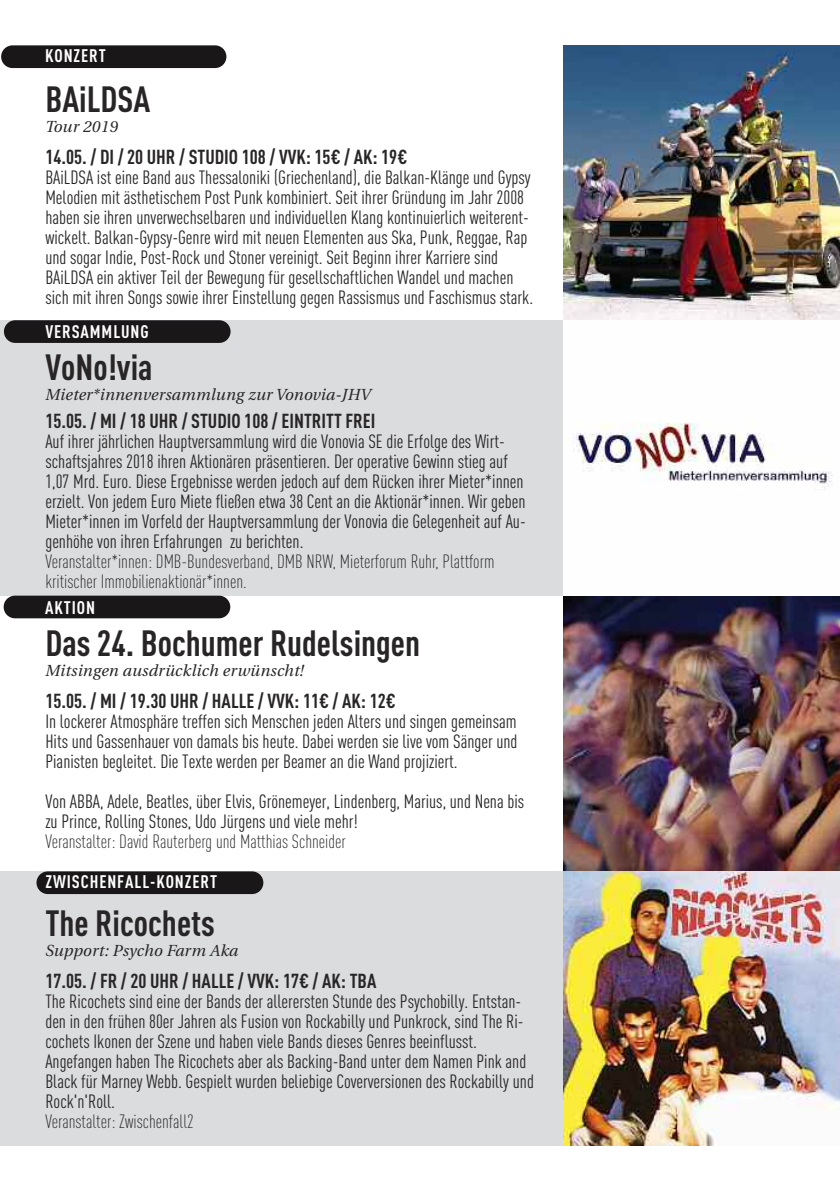
<style>
.page{position:relative;width:840px;height:1191px;background:#fff}
.page>*{position:absolute;margin:0;border:0;box-sizing:border-box;transform-origin:0 0}
.t1{font:700 36px "DIN Cond";color:#272526}
.t2{font:700 20px "DIN Cond";color:#272526}
.t3{font:19px/20px "DIN Cond";color:#272526}
.t4{font:300 19px/20px "DIN Cond";color:#272526}
.t5{font:700 18px "DIN Cond";letter-spacing:.05em;color:#fff}
.t6{font:italic 16px "Utopia";letter-spacing:.015em;color:#272526}
</style>
<div class="page">
<div style="left:0;top:871px;width:567px;height:274px;background:#dbdcde"></div>
<div style="left:0;top:321px;width:597px;height:275px;background:#dbdcde"></div>
<div style="left:1px;top:45px;width:225px;height:23px;background:#1a1718;border-radius:11px"></div>
<div style="left:4px;top:320px;width:226px;height:23px;background:#1a1718;border-radius:11px"></div>
<div style="left:4px;top:595px;width:226px;height:23px;background:#1a1718;border-radius:11px"></div>
<img style="left:563px;top:45px;width:276px;height:275px">
<img style="left:563px;top:596px;width:276px;height:275px">
<div style="left:563px;top:321px;width:276px;height:275px;background:#fff"></div>
<div style="left:36px;top:871px;width:227px;height:23px;background:#1a1718;border-radius:11px"></div>
<img style="left:563px;top:871px;width:276px;height:274px">
<p class="t5" style="left:45px;top:50px;width:62px">KONZERT</p>
<h1 class="t1" style="left:45px;top:86px;width:106px">BAiLDSA</h1>
<p class="t6" style="left:45px;top:120px;width:74px">Tour 2019</p>
<p class="t2" style="left:45px;top:149px;width:363px">14.05. / DI / 20 UHR / STUDIO 108 / VVK: 15€ / AK: 19€</p>
<p class="t3" style="left:45px;top:169px;width:489px">BAiLDSA ist eine Band aus Thessaloniki (Griechenland), die Balkan-Klänge und Gypsy Melodien mit ästhetischem Post Punk kombiniert. Seit ihrer Gründung im Jahr 2008 haben sie ihren unverwechselbaren und individuellen Klang kontinuierlich weiterent&shy;wickelt. Balkan-Gypsy-Genre wird mit neuen Elementen aus Ska, Punk, Reggae, Rap und sogar Indie, Post-Rock und Stoner vereinigt. Seit Beginn ihrer Karriere sind BAiLDSA ein aktiver Teil der Bewegung für gesellschaftlichen Wandel und machen sich mit ihren Songs sowie ihrer Einstellung gegen Rassismus und Faschismus stark.</p>
<p class="t5" style="left:45px;top:325px;width:105px">VERSAMMLUNG</p>
<h1 class="t1" style="left:45px;top:354px;width:109px">VoNo!via</h1>
<p class="t6" style="left:45px;top:388px;width:326px">Mieter*innenversammlung zur Vonovia-JHV</p>
<p class="t2" style="left:45px;top:413px;width:331px">15.05. / MI / 18 UHR / STUDIO 108 / EINTRITT FREI</p>
<p class="t3" style="left:45px;top:433px;width:481px">Auf ihrer jährlichen Hauptversammlung wird die Vonovia SE die Erfolge des Wirt&shy;schaftsjahres 2018 ihren Aktionären präsentieren. Der operative Gewinn stieg auf 1,07 Mrd. Euro. Diese Ergebnisse werden jedoch auf dem Rücken ihrer Mieter*innen erzielt. Von jedem Euro Miete fließen etwa 38 Cent an die Aktionär*innen. Wir geben Mieter*innen im Vorfeld der Hauptversammlung der Vonovia die Gelegenheit auf Au&shy;genhöhe von ihren Erfahrungen zu berichten.</p>
<p class="t4" style="left:45px;top:553px;width:450px">Veranstalter*innen: DMB-Bundesverband, DMB NRW, Mieterforum Ruhr, Plattform kritischer Immobilienaktionär*innen.</p>
<p class="t5" style="left:45px;top:600px;width:51px">AKTION</p>
<h1 class="t1" style="left:45px;top:630px;width:376px">Das 24. Bochumer Rudelsingen</h1>
<p class="t6" style="left:45px;top:664px;width:260px">Mitsingen ausdrücklich erwünscht!</p>
<p class="t2" style="left:45px;top:693px;width:351px">15.05. / MI / 19.30 UHR / HALLE / VVK: 11€ / AK: 12€</p>
<p class="t3" style="left:45px;top:713px;width:473px;text-align:justify">In lockerer Atmosphäre treffen sich Menschen jeden Alters und singen gemeinsam Hits und Gassenhauer von damals bis heute. Dabei werden sie live vom Sänger und Pianisten begleitet. Die Texte werden per Beamer an die Wand projiziert.</p>
<p class="t3" style="left:45px;top:793px;width:480px">Von ABBA, Adele, Beatles, über Elvis, Grönemeyer, Lindenberg, Marius, und Nena bis zu Prince, Rolling Stones, Udo Jürgens und viele mehr!</p>
<p class="t4" style="left:45px;top:833px;width:302px">Veranstalter: David Rauterberg und Matthias Schneider</p>
<p class="t5" style="left:45px;top:875px;width:173px">ZWISCHENFALL-KONZERT</p>
<h1 class="t1" style="left:45px;top:910px;width:171px">The Ricochets</h1>
<p class="t6" style="left:45px;top:944px;width:194px">Support: Psycho Farm Aka</p>
<p class="t2" style="left:45px;top:973px;width:332px">17.05. / FR / 20 UHR / HALLE / VVK: 17€ / AK: TBA</p>
<p class="t3" style="left:45px;top:993px;width:490px">The Ricochets sind eine der Bands der allerersten Stunde des Psychobilly. Entstan&shy;den in den frühen 80er Jahren als Fusion von Rockabilly und Punkrock, sind The Ri&shy;cochets Ikonen der Szene und haben viele Bands dieses Genres beeinflusst.<br>Angefangen haben The Ricochets aber als Backing-Band unter dem Namen Pink and Black für Marney Webb. Gespielt wurden beliebige Coverversionen des Rockabilly und Rock'n'Roll.</p>
<p class="t4" style="left:45px;top:1113px;width:150px">Veranstalter: Zwischenfall2</p>
</div>
